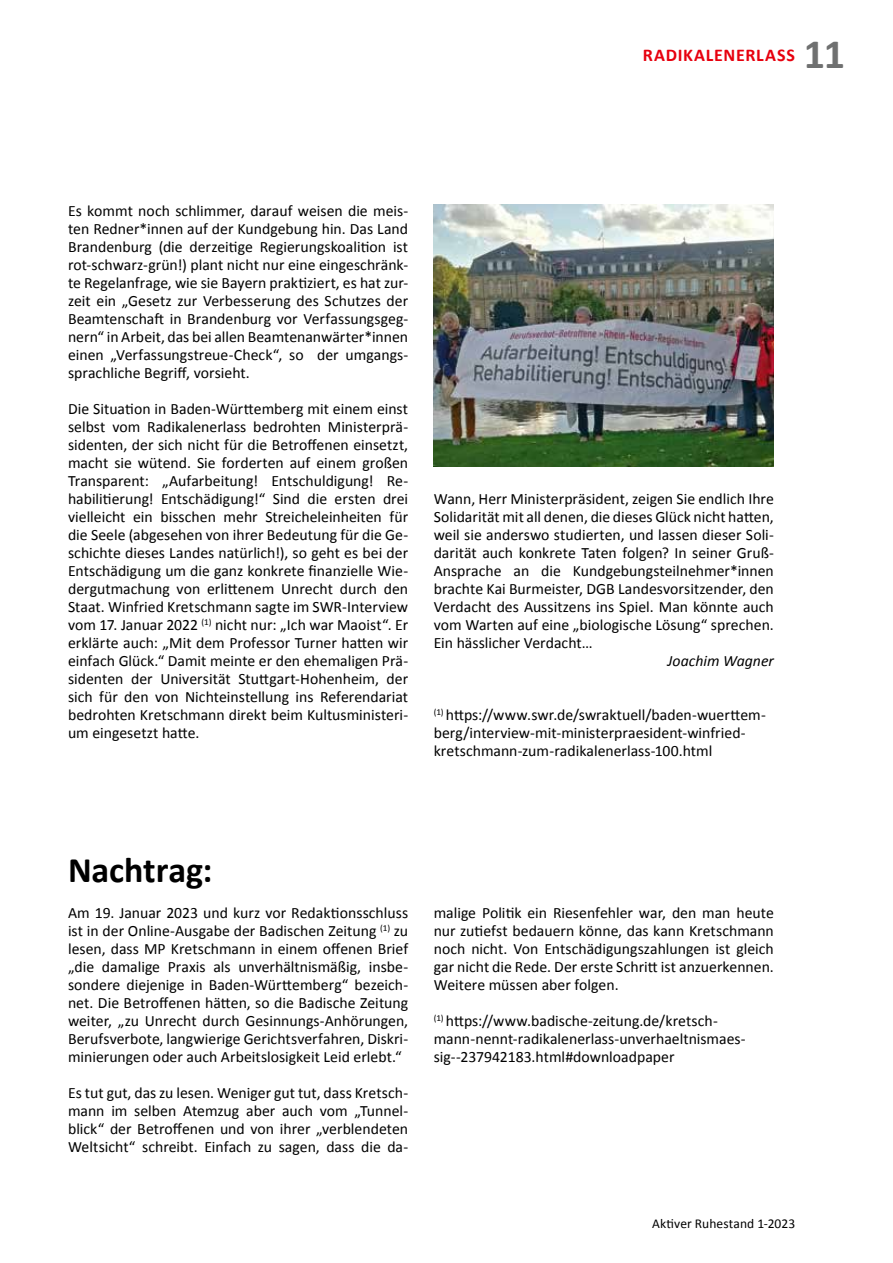
<style>
.page{position:relative;width:893px;height:1263px;background:#fff}
.page>*{position:absolute;margin:0;border:0;box-sizing:border-box;transform-origin:0 0}
.t1{font:700 42px "Calibri";color:#6f7070}
.t2{font:700 36px "Calibri";letter-spacing:-.005em;color:#000}
.t3{font:700 18px "Calibri";letter-spacing:.04em;color:#e7000e}
.t4{font:15.75px/18px "Calibri";color:#000;text-align:justify}
.t5{font:italic 15.75px "Calibri";color:#000}
.t6{font:13.5px "Calibri";letter-spacing:.005em;color:#000}
</style>
<div class="page">
<img style="left:434px;top:204px;width:340px;height:262px">
<p class="t3" style="left:643px;top:44px;width:153px">RADIKALENERLASS</p>
<h1 class="t1" style="left:804px;top:27px;width:43px">11</h1>
<p class="t4" style="left:68px;top:202px;width:342px">Es kommt noch schlimmer, darauf weisen die meis&shy;ten Redner*innen auf der Kundgebung hin. Das Land Brandenburg (die derzeitige Regierungskoalition ist rot-schwarz-grün!) plant nicht nur eine eingeschränk&shy;te Regelanfrage, wie sie Bayern praktiziert, es hat zur&shy;zeit ein „Gesetz zur Verbesserung des Schutzes der Beamtenschaft in Brandenburg vor Verfassungsgeg&shy;nern“ in Arbeit, das bei allen Beamtenanwärter*innen einen „Verfassungstreue-Check“, so der umgangs&shy;sprachliche Begriff, vorsieht.</p>
<p class="t4" style="left:68px;top:400px;width:342px">Die Situation in Baden-Württemberg mit einem einst selbst vom Radikalenerlass bedrohten Ministerprä&shy;sidenten, der sich nicht für die Betroffenen einsetzt, macht sie wütend. Sie forderten auf einem großen Transparent: „Aufarbeitung! Entschuldigung! Re&shy;habilitierung! Entschädigung!“ Sind die ersten drei vielleicht ein bisschen mehr Streicheleinheiten für die Seele (abgesehen von ihrer Bedeutung für die Ge&shy;schichte dieses Landes natürlich!), so geht es bei der Entschädigung um die ganz konkrete finanzielle Wie&shy;dergutmachung von erlittenem Unrecht durch den Staat. Winfried Kretschmann sagte im SWR-Interview vom 17. Januar 2022 <sup>(1)</sup> nicht nur: „Ich war Maoist“. Er erklärte auch: „Mit dem Professor Turner hatten wir einfach Glück.“ Damit meinte er den ehemaligen Prä&shy;sidenten der Universität Stuttgart-Hohenheim, der sich für den von Nichteinstellung ins Referendariat bedrohten Kretschmann direkt beim Kultusministeri&shy;um eingesetzt hatte.</p>
<p class="t4" style="left:434px;top:490px;width:342px">Wann, Herr Ministerpräsident, zeigen Sie endlich Ihre Solidarität mit all denen, die dieses Glück nicht hatten, weil sie anderswo studierten, und lassen dieser Soli&shy;darität auch konkrete Taten folgen? In seiner Gruß-Ansprache an die Kundgebungsteilnehmer*innen brachte Kai Burmeister, DGB Landesvorsitzender, den Verdacht des Aussitzens ins Spiel. Man könnte auch vom Warten auf eine „biologische Lösung“ sprechen.<br>Ein hässlicher Verdacht…</p>
<p class="t5" style="left:667px;top:650px;width:108px">Joachim Wagner</p>
<p class="t4" style="left:434px;top:706px;width:334px;text-align:left"><sup>(1)</sup> https://www.swr.de/swraktuell/baden-wuerttem&shy;berg/interview-mit-ministerpraesident-winfried&shy;kretschmann-zum-radikalenerlass-100.html</p>
<h2 class="t2" style="left:68px;top:847px;width:146px">Nachtrag:</h2>
<p class="t4" style="left:68px;top:904px;width:342px">Am 19. Januar 2023 und kurz vor Redaktionsschluss ist in der Online-Ausgabe der Badischen Zeitung <sup>(1)</sup> zu lesen, dass MP Kretschmann in einem offenen Brief „die damalige Praxis als unverhältnismäßig, insbe&shy;sondere diejenige in Baden-Württemberg“ bezeich&shy;net. Die Betroffenen hätten, so die Badische Zeitung weiter, „zu Unrecht durch Gesinnungs-Anhörungen, Berufsverbote, langwierige Gerichtsverfahren, Diskri&shy;minierungen oder auch Arbeitslosigkeit Leid erlebt.“</p>
<p class="t4" style="left:68px;top:1084px;width:342px">Es tut gut, das zu lesen. Weniger gut tut, dass Kretsch&shy;mann im selben Atemzug aber auch vom „Tunnel&shy;blick“ der Betroffenen und von ihrer „verblendeten Weltsicht“ schreibt. Einfach zu sagen, dass die da-</p>
<p class="t4" style="left:434px;top:904px;width:342px">malige Politik ein Riesenfehler war, den man heute nur zutiefst bedauern könne, das kann Kretschmann noch nicht. Von Entschädigungszahlungen ist gleich gar nicht die Rede. Der erste Schritt ist anzuerkennen.<br>Weitere müssen aber folgen.</p>
<p class="t4" style="left:434px;top:1012px;width:313px;text-align:left"><sup>(1)</sup> https://www.badische-zeitung.de/kretsch&shy;mann-nennt-radikalenerlass-unverhaeltnismaes&shy;sig--237942183.html#downloadpaper</p>
<p class="t6" style="left:652px;top:1215px;width:145px">Aktiver Ruhestand 1-2023</p>
</div>
